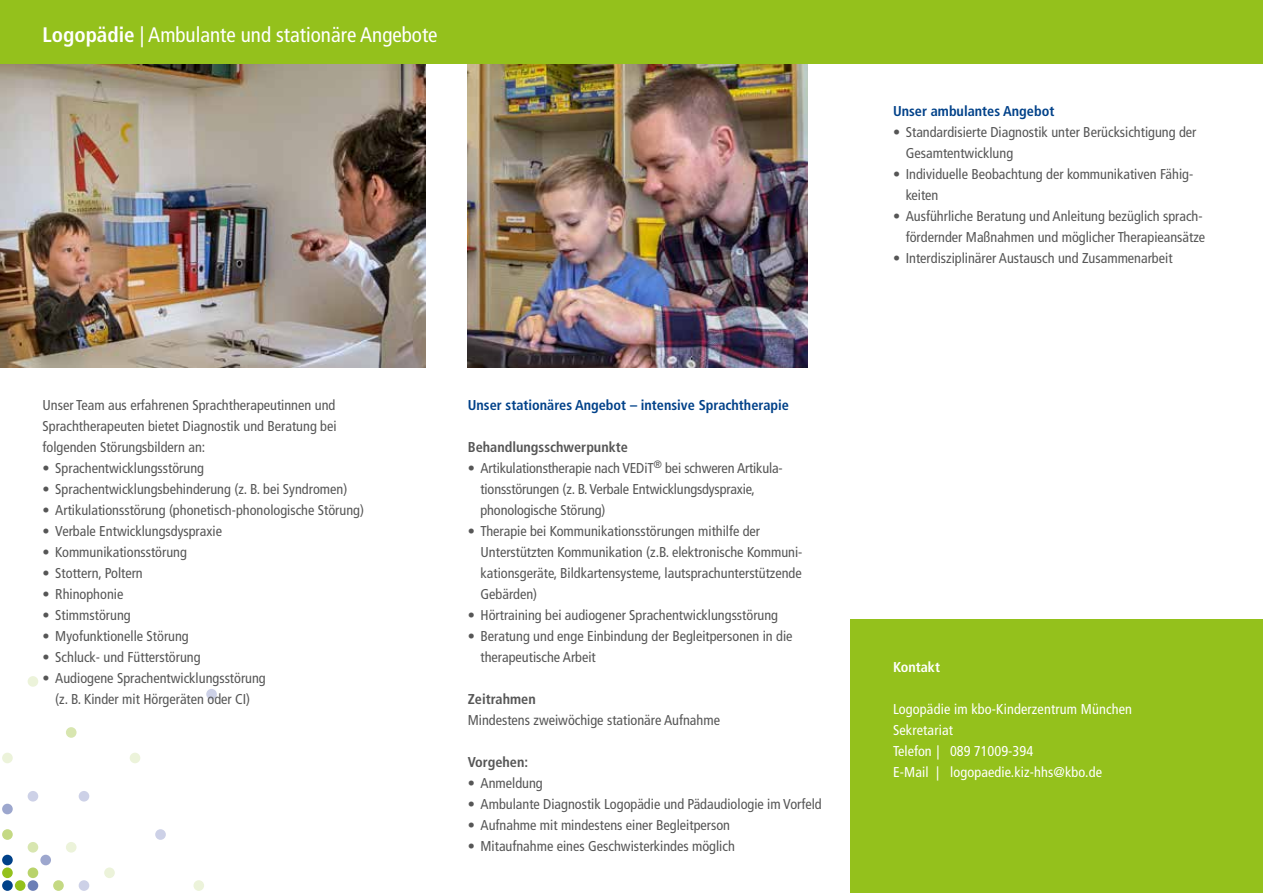
<style>
.page{position:relative;width:1263px;height:893px;background:#fff}
.page>*{position:absolute;margin:0;border:0;box-sizing:border-box;transform-origin:0 0}
.t1{font:condensed 21px "Frutiger LT Com";color:#fff}
.t2{font:condensed 14.25px/21px "Frutiger LT Com";color:#565656}
.t3{font:condensed 14.25px/21px "Frutiger LT Com";letter-spacing:.01em;color:#fff}
.t4{font:700 condensed 14.25px "Frutiger LT Com";color:#004189}
.t5{font:700 condensed 14.25px "Frutiger LT Com";color:#565656}
.t6{font:700 condensed 14.25px "Frutiger LT Com";color:#fff}
.s1{font-weight:700}
</style>
<div class="page">
<img style="left:0;top:64px;width:425px;height:304px">
<div style="left:850px;top:620px;width:413px;height:273px;background:#94c11c"></div>
<div style="left:193px;top:880px;width:11px;height:11px;background:#ecf3da;border-radius:50%"></div>
<div style="left:79px;top:880px;width:10px;height:11px;background:#cdd1e7;border-radius:50%"></div>
<div style="left:53px;top:880px;width:11px;height:11px;background:#c4d983;border-radius:50%"></div>
<div style="left:28px;top:880px;width:10px;height:11px;background:#6c7fb6;border-radius:50%"></div>
<div style="left:15px;top:880px;width:11px;height:11px;background:#94c11c;border-radius:50%"></div>
<div style="left:2px;top:880px;width:11px;height:11px;background:#004189;border-radius:50%"></div>
<div style="left:104px;top:867px;width:11px;height:11px;background:#ecf3da;border-radius:50%"></div>
<div style="left:28px;top:867px;width:10px;height:11px;background:#b9d36b;border-radius:50%"></div>
<div style="left:2px;top:867px;width:11px;height:11px;background:#94c11c;border-radius:50%"></div>
<div style="left:40px;top:855px;width:11px;height:10px;background:#9da7ce;border-radius:50%"></div>
<div style="left:2px;top:855px;width:11px;height:10px;background:#004189;border-radius:50%"></div>
<div style="left:66px;top:842px;width:11px;height:11px;background:#ecf3da;border-radius:50%"></div>
<div style="left:28px;top:842px;width:10px;height:11px;background:#d8e6b0;border-radius:50%"></div>
<div style="left:155px;top:829px;width:11px;height:11px;background:#cdd1e7;border-radius:50%"></div>
<div style="left:2px;top:829px;width:11px;height:11px;background:#c4d983;border-radius:50%"></div>
<div style="left:2px;top:804px;width:11px;height:10px;background:#9da7ce;border-radius:50%"></div>
<div style="left:79px;top:791px;width:10px;height:10px;background:#cdd1e7;border-radius:50%"></div>
<div style="left:28px;top:791px;width:10px;height:10px;background:#cdd1e7;border-radius:50%"></div>
<div style="left:130px;top:753px;width:10px;height:10px;background:#ecf3da;border-radius:50%"></div>
<div style="left:2px;top:753px;width:11px;height:10px;background:#ecf3da;border-radius:50%"></div>
<div style="left:66px;top:727px;width:11px;height:11px;background:#d8e6b0;border-radius:50%"></div>
<div style="left:206px;top:689px;width:11px;height:10px;background:#cdd1e7;border-radius:50%"></div>
<div style="left:28px;top:676px;width:10px;height:11px;background:#ecf3da;border-radius:50%"></div>
<img style="left:468px;top:64px;width:340px;height:304px">
<div style="left:0;top:0;width:1263px;height:64px;background:#94c11c"></div>
<h1 class="t1" style="left:43px;top:22px;width:397px"><span class="s1">Logopädie</span> | Ambulante und stationäre Angebote</h1>
<p class="t2" style="left:43px;top:394px;width:296px;text-align:justify">Unser Team aus erfahrenen Sprachtherapeutinnen und Sprachtherapeuten bietet Diagnostik und Beratung bei folgenden Störungsbildern an:</p>
<p class="t2" style="left:43px;top:457px;width:163px">• Sprachentwicklungsstörung</p>
<p class="t2" style="left:43px;top:478px;width:306px">• Sprachentwicklungsbehinderung (z. B. bei Syndromen)</p>
<p class="t2" style="left:43px;top:499px;width:323px">• Artikulationsstörung (phonetisch-phonologische Störung)</p>
<p class="t2" style="left:43px;top:520px;width:181px">• Verbale Entwicklungsdyspraxie</p>
<p class="t2" style="left:43px;top:541px;width:146px">• Kommunikationsstörung</p>
<p class="t2" style="left:43px;top:562px;width:102px">• Stottern, Poltern</p>
<p class="t2" style="left:43px;top:583px;width:82px">• Rhinophonie</p>
<p class="t2" style="left:43px;top:604px;width:90px">• Stimmstörung</p>
<p class="t2" style="left:43px;top:625px;width:148px">• Myofunktionelle Störung</p>
<p class="t2" style="left:43px;top:646px;width:160px">• Schluck- und Fütterstörung</p>
<p class="t2" style="left:43px;top:667px;width:225px;text-align:center">• Audiogene Sprachentwicklungsstörung (z. B. Kinder mit Hörgeräten oder CI)</p>
<p class="t4" style="left:468px;top:396px;width:323px">Unser stationäres Angebot – intensive Sprachtherapie</p>
<p class="t5" style="left:468px;top:438px;width:162px">Behandlungsschwerpunkte</p>
<p class="t2" style="left:480px;top:457px;width:303px;text-indent:-13px">• Artikulationstherapie nach VEDiT<sup>®</sup> bei schweren Artikula&shy;tionsstörungen (z. B. Verbale Entwicklungsdyspraxie, phonologische Störung)</p>
<p class="t2" style="left:480px;top:520px;width:323px;text-indent:-13px">• Therapie bei Kommunikationsstörungen mithilfe der Unterstützten Kommunikation (z.B. elektronische Kommuni&shy;kationsgeräte, Bildkartensysteme, lautsprachunterstützende Gebärden)</p>
<p class="t2" style="left:468px;top:604px;width:312px">• Hörtraining bei audiogener Sprachentwicklungsstörung</p>
<p class="t2" style="left:480px;top:625px;width:314px;text-indent:-13px">• Beratung und enge Einbindung der Begleitpersonen in die therapeutische Arbeit</p>
<p class="t5" style="left:468px;top:690px;width:69px">Zeitrahmen</p>
<p class="t2" style="left:468px;top:709px;width:254px">Mindestens zweiwöchige stationäre Aufnahme</p>
<p class="t5" style="left:468px;top:753px;width:62px">Vorgehen:</p>
<p class="t2" style="left:468px;top:772px;width:77px">• Anmeldung</p>
<p class="t2" style="left:468px;top:793px;width:355px">• Ambulante Diagnostik Logopädie und Pädaudiologie im Vorfeld</p>
<p class="t2" style="left:468px;top:814px;width:264px">• Aufnahme mit mindestens einer Begleitperson</p>
<p class="t2" style="left:468px;top:835px;width:269px">• Mitaufnahme eines Geschwisterkindes möglich</p>
<p class="t4" style="left:893px;top:102px;width:163px">Unser ambulantes Angebot</p>
<p class="t2" style="left:906px;top:121px;width:292px;text-indent:-13px">• Standardisierte Diagnostik unter Berücksichtigung der<br>Gesamtentwicklung</p>
<p class="t2" style="left:906px;top:163px;width:288px;text-indent:-13px">• Individuelle Beobachtung der kommunikativen Fähig&shy;keiten</p>
<p class="t2" style="left:893px;top:205px;width:314px;text-align:right">• Ausführliche Beratung und Anleitung bezüglich sprach&shy;fördernder Maßnahmen und möglicher Therapieansätze</p>
<p class="t2" style="left:893px;top:247px;width:281px">• Interdisziplinärer Austausch und Zusammenarbeit</p>
<p class="t6" style="left:893px;top:659px;width:48px">Kontakt</p>
<p class="t3" style="left:893px;top:699px;width:241px">Logopädie im kbo-Kinderzentrum München<br>Sekretariat<br>Telefon | 089 71009-394<br>E-Mail | logopaedie.kiz-hhs@kbo.de</p>
</div>
